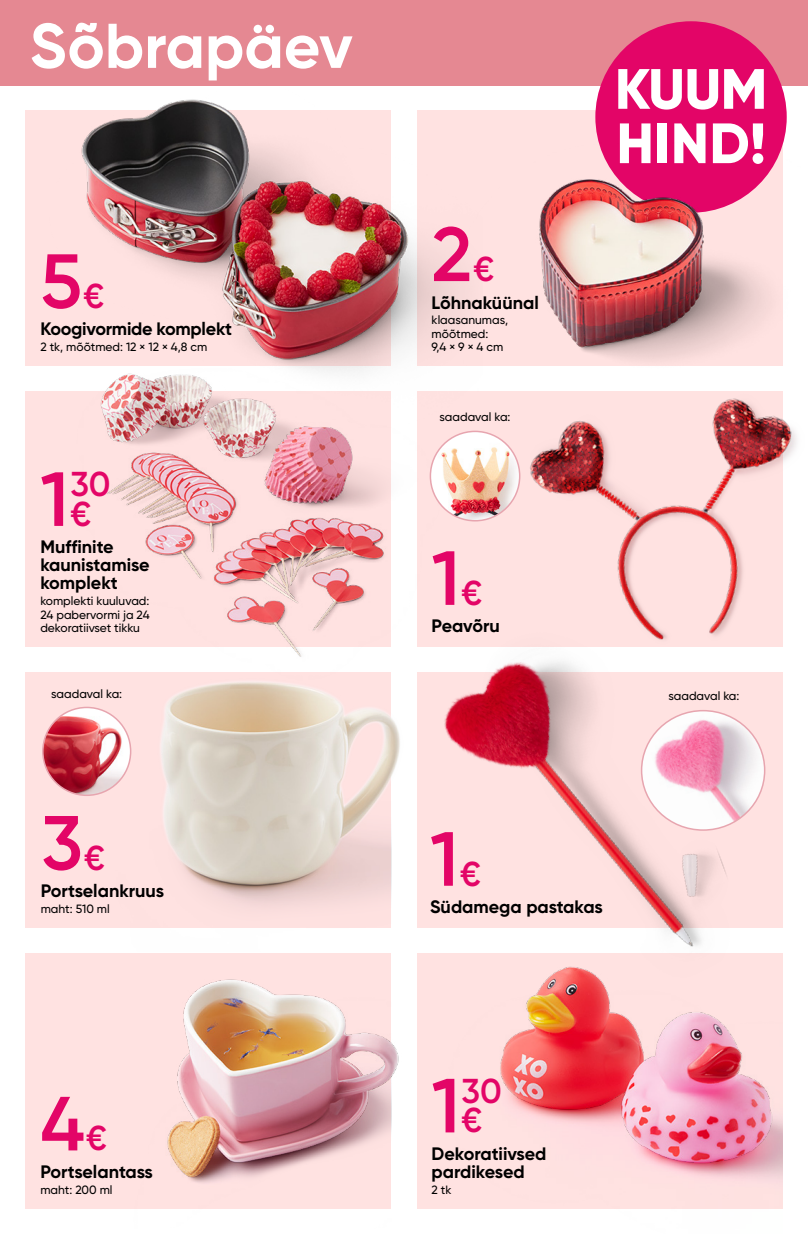
<style>
.page{position:relative;width:808px;height:1234px;background:#fff}
.page>*{position:absolute;margin:0;border:0;box-sizing:border-box;transform-origin:0 0}
.t1{font:600 76.5px "Gilroy";color:#e30567}
.t2{font:700 63px "Gilroy";color:#fff}
.t3{font:800 56.7px/54.3px "Gilroy";color:#fff}
.t4{font:600 34.5px/29.4px "Gilroy";color:#e30567;text-align:center}
.t5{font:700 18px/18px "Gilroy";color:#000}
.t6{font:500 12px/13.5px "Gilroy";color:#000;text-align:justify}
.s1{font-size:34.5px}
.s2{font-size:76.5px}
</style>
<div class="page">
<div style="left:26px;top:391px;width:365px;height:256px;background:#ffe2e1"></div>
<div style="left:26px;top:952px;width:365px;height:256px;background:#ffe2e1"></div>
<div style="left:26px;top:672px;width:365px;height:255px;background:#ffe2e1"></div>
<div style="left:417px;top:391px;width:365px;height:255px;background:#ffe2e1"></div>
<div style="left:0;top:0;width:808px;height:85px;background:#e58892"></div>
<img style="left:428px;top:1057px;width:354px;height:152px">
<img style="left:417px;top:646px;width:366px;height:411px">
<img style="left:22px;top:85px;width:460px;height:354px">
<img style="left:495px;top:391px;width:302px;height:312px">
<img style="left:57px;top:334px;width:405px;height:360px">
<img style="left:123px;top:952px;width:276px;height:257px">
<img style="left:116px;top:648px;width:301px;height:280px">
<div style="left:595px;top:21px;width:192px;height:192px;background:#e30567;border-radius:50%"></div>
<img style="left:464px;top:94px;width:323px;height:297px">
<img style="left:43px;top:707px;width:88px;height:88px;border-radius:44px">
<div style="left:42px;top:706px;width:89px;height:89px;border:2px solid #e7a5af;border-radius:50%"></div>
<img style="left:642px;top:710px;width:123px;height:119px">
<div style="left:641px;top:709px;width:124px;height:121px;border:2px solid #e7a5af;border-radius:50%"></div>
<img style="left:430px;top:431px;width:90px;height:89px;border-radius:45px">
<div style="left:430px;top:430px;width:90px;height:91px;border:2px solid #e7a5af;border-radius:50%"></div>
<h2 class="t2" style="left:30px;top:6px;width:324px">Sõbrapäev</h2>
<h1 class="t1" style="left:40px;top:233px;width:66px">5<span class="s1">€</span></h1>
<h3 class="t5" style="left:40px;top:320px;width:193px">Koogivormide komplekt</h3>
<p class="t6" style="left:40px;top:340px;width:168px">2 tk, mõõtmed: 12 × 12 × 4,8 cm</p>
<h3 class="t4" style="left:40px;top:469px;width:72px"><span class="s2">1</span>30 €</h3>
<h3 class="t5" style="left:40px;top:538px;width:111px">Muffinite kaunistamise komplekt</h3>
<p class="t6" style="left:40px;top:594px;width:111px">komplekti kuuluvad:<br>24 pabervormi ja 24 dekoratiivset tikku</p>
<h1 class="t1" style="left:432px;top:207px;width:64px">2<span class="s1">€</span></h1>
<h3 class="t5" style="left:432px;top:293px;width:109px">Lõhnaküünal</h3>
<p class="t6" style="left:432px;top:313px;width:78px;text-align:left">klaasanumas, mõõtmed:<br>9,4 × 9 × 4 cm</p>
<p class="t6" style="left:440px;top:409px;width:72px">saadaval ka:</p>
<h1 class="t1" style="left:432px;top:530px;width:52px">1<span class="s1">€</span></h1>
<h3 class="t5" style="left:432px;top:616px;width:70px">Peavõru</h3>
<h3 class="t3" style="left:615px;top:61px;width:154px">KUUM<br>HIND!</h3>
<p class="t6" style="left:51px;top:686px;width:72px">saadaval ka:</p>
<p class="t6" style="left:668px;top:688px;width:72px">saadaval ka:</p>
<h1 class="t1" style="left:42px;top:795px;width:65px">3<span class="s1">€</span></h1>
<h3 class="t5" style="left:41px;top:881px;width:125px">Portselankruus</h3>
<p class="t6" style="left:41px;top:901px;width:71px">maht: 510 ml</p>
<h1 class="t1" style="left:40px;top:1075px;width:68px">4<span class="s1">€</span></h1>
<h3 class="t5" style="left:40px;top:1162px;width:114px">Portselantass</h3>
<p class="t6" style="left:40px;top:1182px;width:74px">maht: 200 ml</p>
<h1 class="t1" style="left:430px;top:811px;width:52px">1<span class="s1">€</span></h1>
<h3 class="t5" style="left:430px;top:897px;width:174px">Südamega pastakas</h3>
<h3 class="t4" style="left:432px;top:1075px;width:72px"><span class="s2">1</span>30 €</h3>
<h3 class="t5" style="left:432px;top:1144px;width:116px">Dekoratiivsed pardikesed</h3>
<p class="t6" style="left:432px;top:1182px;width:21px">2 tk</p>
</div>
